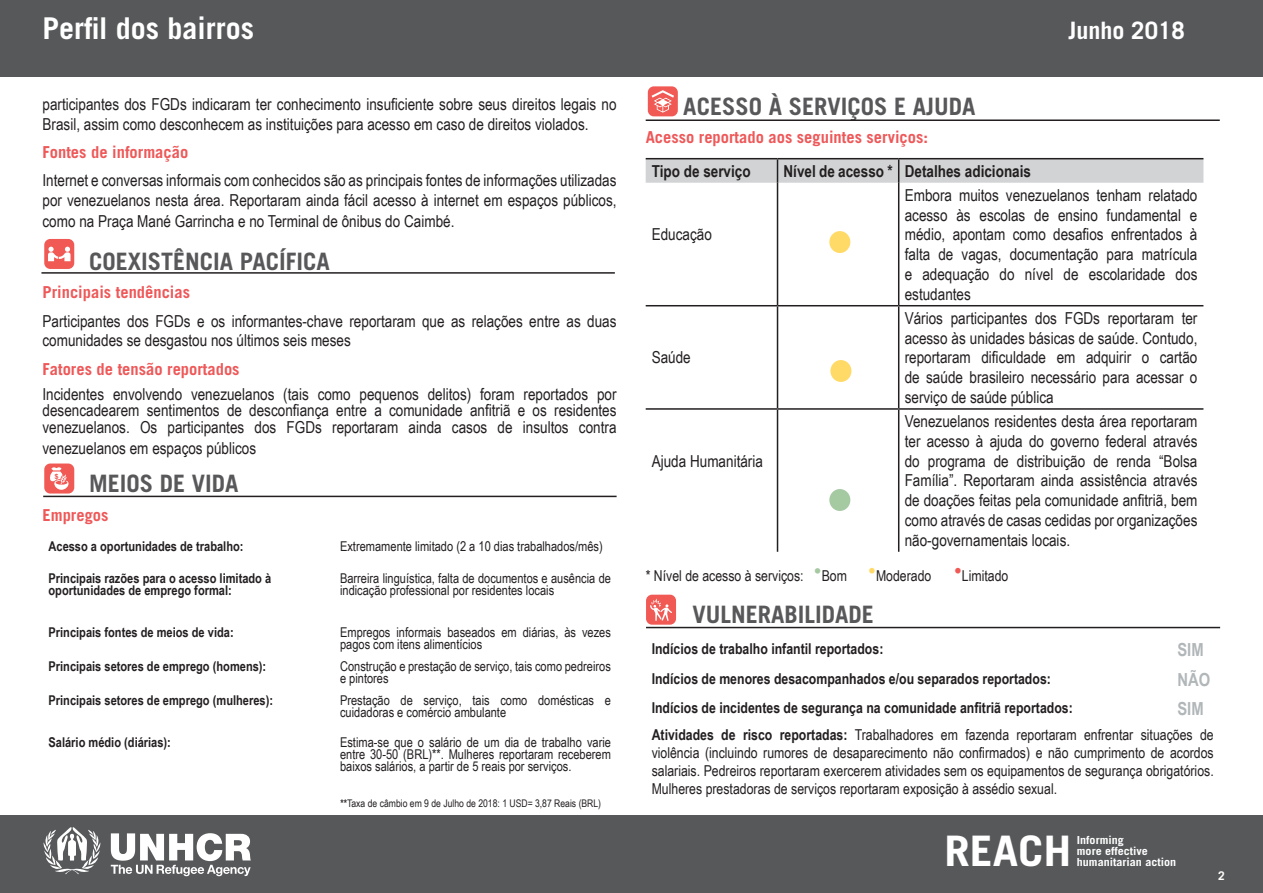
<style>
.page{position:relative;width:1263px;height:893px;background:#fff}
.page>*{position:absolute;margin:0;border:0;box-sizing:border-box;transform-origin:0 0}
.t1{font:700 42px "Trade Gothic LT Std";color:#fff;scale:1.09 1}
.Tite_1_-_White{font:700 30px "Trade Gothic LT Std";color:#fff}
.Introduction{font:700 24px "Trade Gothic LT Std";color:#58585a}
.Tite_1_-_White-2{font:700 24px "Trade Gothic LT Std";color:#fff}
.t2{font:700 18px "Arial Narrow";color:#b1b6b9}
.Introduction-2{font:16.5px/19.8px "Arial Narrow";color:#231f20;text-align:justify}
.Main_text_column__11{font:16.5px/20.4px "Arial Narrow";color:#231f20}
.Main_text_column__11-2{font:700 16.5px "Trade Gothic LT Std";color:#ee5859}
.t3{font:700 16.5px "Arial Narrow";color:#231f20}
.Introduction-3{font:700 16.5px "Trade Gothic LT Std";color:#ee5859}
.Main_text_column__11-3{font:15px/18px "Arial Narrow";color:#231f20;text-align:justify}
.t4{font:700 15px "Arial Narrow";color:#231f20}
.t5{font:13.5px/12px "Arial Narrow";color:#231f20}
.t6{font:700 13.5px/12px "Arial Narrow";color:#231f20}
.t7{font:700 12px "Trade Gothic LT Std";color:#fffefc}
.t8{font:700 11.1px/11.1px "Trade Gothic LT Std";color:#fff;scale:1.09 1}
.t9{font:10.5px "Arial Narrow";color:#231f20}
.s1{font-weight:700}
</style>
<div class="page">
<div style="left:0;top:815px;width:1263px;height:78px;background:#57585a"></div>
<svg style="left:43px;top:827px;width:58px;height:47px"></svg>
<svg style="left:111px;top:833px;width:140px;height:43px"></svg>
<hr style="left:646px;top:158px;width:131px;height:1px;background:#231f20">
<hr style="left:777px;top:158px;width:122px;height:1px;background:#231f20">
<hr style="left:899px;top:158px;width:304px;height:1px;background:#231f20">
<svg style="left:646px;top:159px;width:557px;height:24px;background:#cdcfd0"></svg>
<hr style="left:777px;top:183px;width:1px;height:122px;background:#231f20">
<hr style="left:898px;top:183px;width:1px;height:122px;background:#231f20">
<hr style="left:646px;top:305px;width:131px;height:1px;background:#231f20">
<hr style="left:777px;top:305px;width:122px;height:1px;background:#231f20">
<hr style="left:777px;top:306px;width:1px;height:102px;background:#231f20">
<hr style="left:899px;top:305px;width:304px;height:1px;background:#231f20">
<hr style="left:898px;top:306px;width:1px;height:102px;background:#231f20">
<hr style="left:646px;top:408px;width:131px;height:2px;background:#231f20">
<hr style="left:777px;top:408px;width:122px;height:2px;background:#231f20">
<hr style="left:777px;top:410px;width:1px;height:142px;background:#231f20">
<hr style="left:899px;top:408px;width:304px;height:2px;background:#231f20">
<hr style="left:898px;top:410px;width:1px;height:142px;background:#231f20">
<svg style="left:648px;top:86px;width:30px;height:30px"></svg>
<hr style="left:41px;top:272px;width:574px;height:2px;background:#231f20">
<hr style="left:646px;top:627px;width:574px;height:1px;background:#231f20">
<hr style="left:646px;top:119px;width:574px;height:2px;background:#231f20">
<svg style="left:44px;top:463px;width:30px;height:30px"></svg>
<hr style="left:43px;top:496px;width:574px;height:1px;background:#231f20">
<svg style="left:44px;top:239px;width:30px;height:30px"></svg>
<svg style="left:646px;top:595px;width:30px;height:30px"></svg>
<div style="left:0;top:0;width:1263px;height:77px;background:#57585a"></div>
<div style="left:829px;top:231px;width:21px;height:22px;background:#ffda67;border-radius:50%"></div>
<div style="left:829px;top:489px;width:21px;height:22px;background:#a5c9a1;border-radius:50%"></div>
<div style="left:830px;top:360px;width:21px;height:22px;background:#ffda67;border-radius:50%"></div>
<p class="Tite_1_-_White" style="left:43px;top:10px;width:213px">Perfil dos bairros</p>
<p class="Tite_1_-_White-2" style="left:1069px;top:15px;width:118px">Junho 2018</p>
<p class="Main_text_column__11" style="left:43px;top:93px;width:576px;line-height:19.8px">participantes dos FGDs indicaram ter conhecimento insuficiente sobre seus direitos legais no<br>Brasil, assim como desconhecem as instituições para acesso em caso de direitos violados.</p>
<p class="Main_text_column__11-2" style="left:43px;top:142px;width:147px">Fontes de informação</p>
<p class="Main_text_column__11" style="left:43px;top:170px;width:575px;text-align:justify">Internet e conversas informais com conhecidos são as principais fontes de informações utilizadas por venezuelanos nesta área. Reportaram ainda fácil acesso à internet em espaços públicos, como na Praça Mané Garrincha e no Terminal de ônibus do Caimbé.</p>
<p class="Introduction" style="left:89px;top:247px;width:242px">COEXISTÊNCIA PACÍFICA</p>
<p class="Main_text_column__11-2" style="left:43px;top:282px;width:149px">Principais tendências</p>
<p class="Introduction-2" style="left:43px;top:310px;width:576px">Participantes dos FGDs e os informantes-chave reportaram que as relações entre as duas comunidades se desgastou nos últimos seis meses</p>
<p class="Introduction-3" style="left:43px;top:359px;width:199px">Fatores de tensão reportados</p>
<p class="Introduction-2" style="left:43px;top:385px;width:576px;line-height:16.5px">Incidentes envolvendo venezuelanos (tais como pequenos delitos) foram reportados por desencadearem sentimentos de desconfiança entre a comunidade anfitriã e os residentes venezuelanos. Os participantes dos FGDs reportaram ainda casos de insultos contra</p>
<p class="Introduction-2" style="left:43px;top:437px;width:215px">venezuelanos em espaços públicos</p>
<p class="Introduction" style="left:89px;top:469px;width:151px">MEIOS DE VIDA</p>
<p class="Introduction-3" style="left:43px;top:505px;width:67px">Empregos</p>
<p class="t6" style="left:49px;top:539px;width:197px">Acesso a oportunidades de trabalho:</p>
<p class="t5" style="left:340px;top:540px;width:264px">Extremamente limitado (2 a 10 dias trabalhados/mês)</p>
<p class="t6" style="left:49px;top:572px;width:224px">Principais razões para o acesso limitado à oportunidades de emprego formal:</p>
<p class="t5" style="left:340px;top:572px;width:272px">Barreira linguística, falta de documentos e ausência de indicação professional por residentes locais</p>
<p class="t6" style="left:49px;top:626px;width:187px">Principais fontes de meios de vida:</p>
<p class="t5" style="left:340px;top:626px;width:272px">Empregos informais baseados em diárias, às vezes pagos com itens alimentícios</p>
<p class="t6" style="left:49px;top:660px;width:219px">Principais setores de emprego (homens):</p>
<p class="t5" style="left:340px;top:660px;width:272px">Construção e prestação de serviço, tais como pedreiros e pintores</p>
<p class="t6" style="left:49px;top:694px;width:226px">Principais setores de emprego (mulheres):</p>
<p class="t5" style="left:340px;top:694px;width:272px">Prestação de serviço, tais como domésticas e cuidadoras e comércio ambulante</p>
<p class="t6" style="left:49px;top:736px;width:124px">Salário médio (diárias):</p>
<p class="t5" style="left:340px;top:736px;width:272px;text-align:justify">Estima-se que o salário de um dia de trabalho varie entre 30-50 (BRL)**. Mulheres reportaram receberem baixos salários, a partir de 5 reais por serviços.</p>
<p class="t9" style="left:340px;top:795px;width:262px"><span class="s1">**</span>Taxa de câmbio em 9 de Julho de 2018: 1 USD= 3,87 Reais (BRL)</p>
<p class="Introduction" style="left:683px;top:92px;width:294px">ACESSO À SERVIÇOS E AJUDA</p>
<p class="Main_text_column__11-2" style="left:646px;top:127px;width:284px">Acesso reportado aos seguintes serviços:</p>
<p class="t3" style="left:652px;top:158px;width:101px">Tipo de serviço</p>
<p class="t3" style="left:783px;top:158px;width:111px">Nível de acesso *</p>
<p class="t3" style="left:905px;top:158px;width:128px">Detalhes adicionais</p>
<p class="Introduction-2" style="left:652px;top:224px;width:62px">Educação</p>
<p class="Introduction-2" style="left:652px;top:347px;width:41px">Saúde</p>
<p class="Introduction-2" style="left:652px;top:450px;width:113px">Ajuda Humanitária</p>
<p class="Introduction-2" style="left:905px;top:184px;width:294px">Embora muitos venezuelanos tenham relatado acesso às escolas de ensino fundamental e médio, apontam como desafios enfrentados à falta de vagas, documentação para matrícula e adequação do nível de escolaridade dos estudantes</p>
<p class="Introduction-2" style="left:905px;top:307px;width:294px">Vários participantes dos FGDs reportaram ter acesso às unidades básicas de saúde. Contudo, reportaram dificuldade em adquirir o cartão de saúde brasileiro necessário para acessar o serviço de saúde pública</p>
<p class="Introduction-2" style="left:905px;top:411px;width:294px">Venezuelanos residentes desta área reportaram ter acesso à ajuda do governo federal através do programa de distribuição de renda “Bolsa Família”. Reportaram ainda assistência através de doações feitas pela comunidade anfitriã, bem como através de casas cedidas por organizações não-governamentais locais.</p>
<p class="Main_text_column__11-3" style="left:646px;top:566px;width:203px">* Nível de acesso à serviços: Bom</p>
<p class="Main_text_column__11-3" style="left:876px;top:566px;width:57px">Moderado</p>
<p class="Main_text_column__11-3" style="left:962px;top:566px;width:48px">Limitado</p>
<p class="Introduction" style="left:692px;top:599px;width:183px">VULNERABILIDADE</p>
<p class="t4" style="left:652px;top:638px;width:233px">Indícios de trabalho infantil reportados:</p>
<p class="t2" style="left:1177px;top:636px;width:28px">SIM</p>
<p class="t4" style="left:652px;top:667px;width:401px">Indícios de menores desacompanhados e/ou separados reportados:</p>
<p class="t2" style="left:1177px;top:666px;width:34px">NÃO</p>
<p class="t4" style="left:652px;top:696px;width:423px">Indícios de incidentes de segurança na comunidade anfitriã reportados:</p>
<p class="t2" style="left:1177px;top:695px;width:28px">SIM</p>
<p class="Main_text_column__11-3" style="left:652px;top:726px;width:564px"><span class="s1">Atividades de risco reportadas:</span> Trabalhadores em fazenda reportaram enfrentar situações de violência (incluindo rumores de desaparecimento não confirmados) e não cumprimento de acordos salariais. Pedreiros reportaram exercerem atividades sem os equipamentos de segurança obrigatórios.<br>Mulheres prestadoras de serviços reportaram exposição à assédio sexual.</p>
<h1 class="t1" style="left:944px;top:825px;width:118px">REACH</h1>
<p class="t8" style="left:1077px;top:834px;width:67px">Informing more effective</p>
<p class="t8" style="left:1077px;top:856px;width:93px">humanitarian action</p>
<p class="t7" style="left:1218px;top:868px;width:8px">2</p>
</div>
